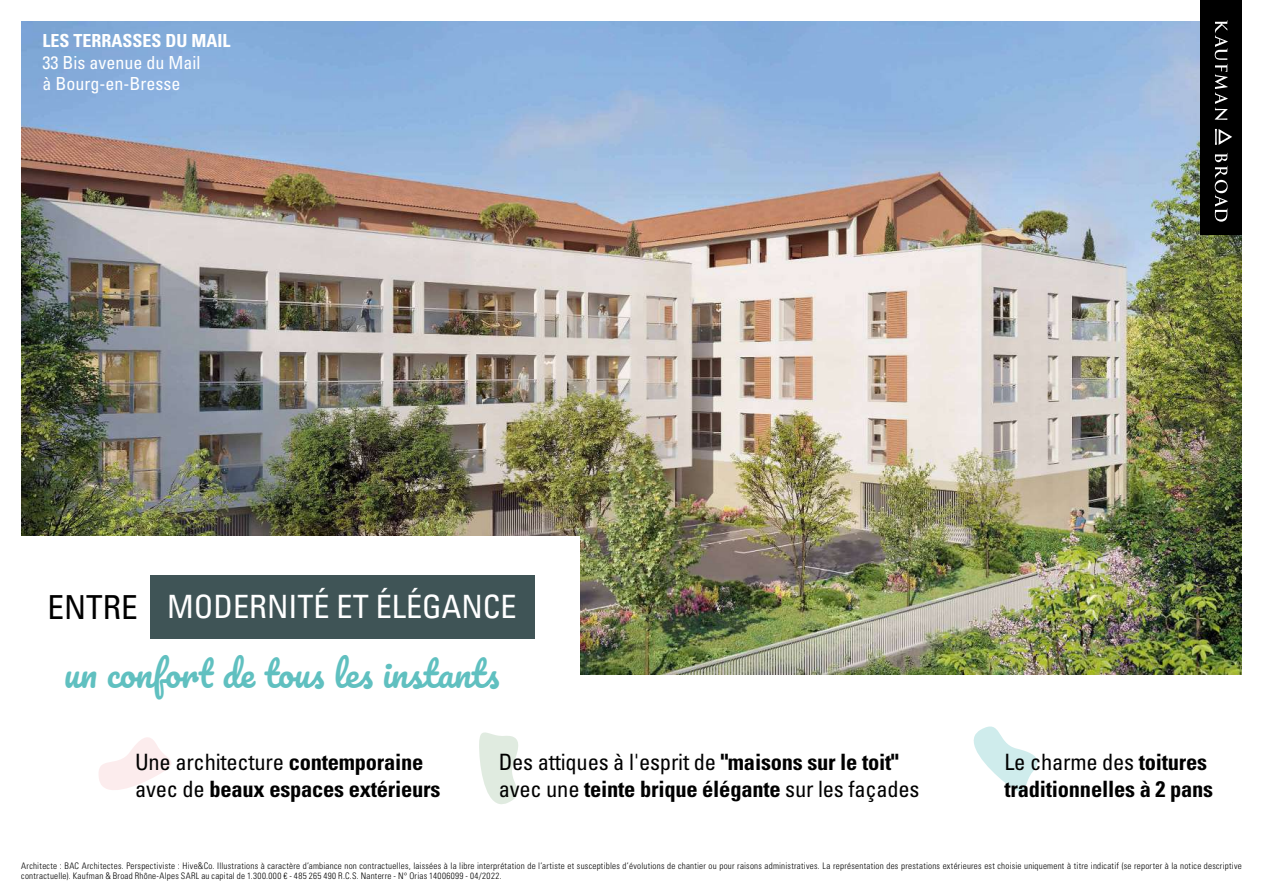
<style>
.page{position:relative;width:1263px;height:893px;background:#fff}
.page>*{position:absolute;margin:0;border:0;box-sizing:border-box;transform-origin:0 0}
.t1{font:35.25px "Pacifico";color:#60c0c0}
.t2{font:condensed 32.1px "Univers LT Std";color:#fff}
.t3{font:700 condensed 22.5px/27px "Univers LT Std";letter-spacing:-.01em;color:#000}
.t4{font:condensed 22.5px/27px "Univers LT Std";letter-spacing:-.01em;color:#000}
.t5{font:condensed 18px/21.6px "Univers LT Std";color:#fff}
.t6{font:700 condensed 18px "Univers LT Std";color:#fff}
.t7{font:300 condensed 9px/10.5px "Univers LT Std";letter-spacing:.03em;color:#000}
.s1{font-size:33px;color:#000}
.s2{font-weight:400}
.s3{font-weight:700}
</style>
<div class="page">
<img style="left:21px;top:21px;width:1221px;height:653px">
<div style="left:16px;top:536px;width:564px;height:214px;background:#fff"></div>
<div style="left:151px;top:575px;width:384px;height:64px;background:#3f5456"></div>
<svg style="left:99px;top:737px;width:72px;height:53px"></svg>
<svg style="left:479px;top:732px;width:39px;height:72px"></svg>
<svg style="left:973px;top:726px;width:65px;height:66px"></svg>
<div style="left:1200px;top:0;width:42px;height:235px;background:#000"></div>
<svg style="left:1215px;top:20px;width:13px;height:100px"></svg>
<svg style="left:1215px;top:153px;width:13px;height:69px"></svg>
<svg style="left:1215px;top:129px;width:17px;height:16px"></svg>
<h3 class="t6" style="left:43px;top:30px;width:190px">LES TERRASSES DU MAIL</h3>
<h3 class="t5" style="left:43px;top:51px;width:159px">33 Bis avenue du Mail à Bourg-en-Bresse</h3>
<h2 class="t2" style="left:48px;top:586px;width:471px"><span class="s1">ENTRE</span> MODERNITÉ ET ÉLÉGANCE</h2>
<h1 class="t1" style="left:64px;top:655px;width:437px">un confort de tous les instants</h1>
<h3 class="t3" style="left:135px;top:748px;width:307px"><span class="s2">Une architecture</span> contemporaine <span class="s2">avec de</span> beaux espaces extérieurs</h3>
<h3 class="t4" style="left:499px;top:748px;width:422px">Des attiques à l'esprit de <span class="s3">"maisons sur le toit" </span>avec une <span class="s3">teinte brique élégante</span> sur les façades</h3>
<h3 class="t3" style="left:1004px;top:748px;width:210px"><span class="s2">Le charme des</span> toitures traditionnelles à 2 pans</h3>
<p class="t7" style="left:21px;top:860px;width:1222px">Architecte : BAC Architectes. Perspectiviste : Hive&amp;Co. Illustrations à caractère d’ambiance non contractuelles, laissées à la libre interprétation de l’artiste et susceptibles d’évolutions de chantier ou pour raisons administratives. La représentation des prestations extérieures est choisie uniquement à titre indicatif (se reporter à la notice descriptive contractuelle). Kaufman &amp; Broad Rhône-Alpes SARL au capital de 1.300.000 € - 485 265 490 R.C.S. Nanterre - N° Orias 14006099 - 04/2022.</p>
</div>
